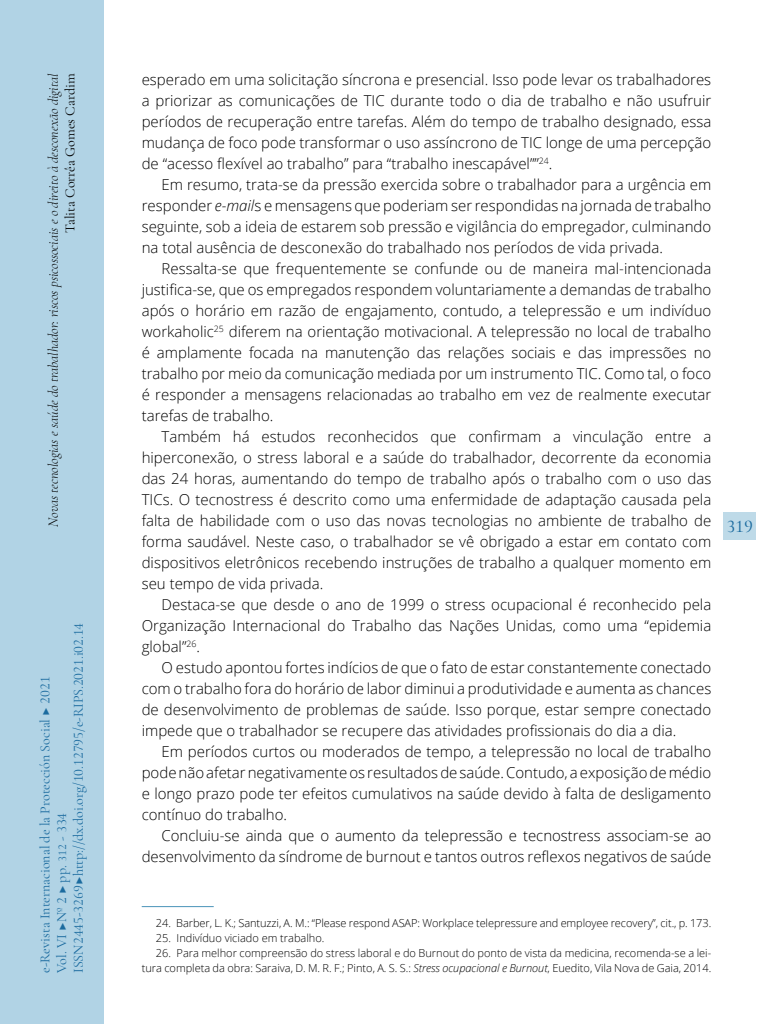
<style>
.page{position:relative;width:768px;height:1024px;background:#fff}
.page>*{position:absolute;margin:0;border:0;box-sizing:border-box;transform-origin:0 0}
.t1{font:500 18px "Cormorant Garamond";color:#1b6b9f}
._00_bsc_brasil{font:300 15px/21px "Open Sans";color:#000;text-align:justify}
.t2{font:14px/16.8px "Cormorant Garamond";color:#1b6b9f}
.t3{font:italic 300 14px "Cormorant Garamond";color:#000}
.t4{font:14px "Cormorant Garamond";color:#000}
.zz_notas{font:300 11px "Open Sans";color:#000}
.s1{font-size:12px}
.s2{font-style:italic}
</style>
<div class="page">
<hr style="left:142px;top:906px;width:72px;height:1px;background:#4b94b9">
<div style="left:0;top:0;width:103px;height:1024px;background:#b1d3e5"></div>
<div style="left:724px;top:512px;width:32px;height:28px;background:#bedae8"></div>
<p class="t3" style="left:45px;top:527px;width:455px;rotate:-90deg">Novas tecnologias e saúde do trabalhador: riscos psicossociais e o direito à desconexão digital</p>
<p class="t4" style="left:62px;top:233px;width:161px;rotate:-90deg">Talita Corrêa Gomes Cardim</p>
<p class="t2" style="left:70px;top:973px;width:352px;rotate:-90deg">ISSN 2445-3269 ▶ http://dx.doi.org/10.12795/e-RIPS.2021.i02.14</p>
<p class="t2" style="left:36px;top:973px;width:298px;rotate:-90deg">e-Revista Internacional de la Protección Social ▶ 2021<br>Vol. VI ▶Nº 2 ▶ pp. <span class="s1">312</span> - 334</p>
<p class="_00_bsc_brasil" style="left:142px;top:69px;width:571px">esperado em uma solicitação síncrona e presencial. Isso pode levar os trabalhadores a priorizar as comunicações de TIC durante todo o dia de trabalho e não usufruir períodos de recuperação entre tarefas. Além do tempo de trabalho designado, essa mudança de foco pode transformar o uso assíncrono de TIC longe de uma percepção de “acesso flexível ao trabalho” para “trabalho inescapável””<sup>24</sup>.</p>
<p class="_00_bsc_brasil" style="left:142px;top:174px;width:571px;text-indent:20px">Em resumo, trata-se da pressão exercida sobre o trabalhador para a urgência em responder <span class="s2">e-mail</span>s e mensagens que poderiam ser respondidas na jornada de trabalho seguinte, sob a ideia de estarem sob pressão e vigilância do empregador, culminando na total ausência de desconexão do trabalhado nos períodos de vida privada.</p>
<p class="_00_bsc_brasil" style="left:142px;top:258px;width:571px;text-indent:20px">Ressalta-se que frequentemente se confunde ou de maneira mal-intencionada justifica-se, que os empregados respondem voluntariamente a demandas de trabalho após o horário em razão de engajamento, contudo, a telepressão e um indivíduo workaholic<sup>25</sup> diferem na orientação motivacional. A telepressão no local de trabalho é amplamente focada na manutenção das relações sociais e das impressões no trabalho por meio da comunicação mediada por um instrumento TIC. Como tal, o foco é responder a mensagens relacionadas ao trabalho em vez de realmente executar tarefas de trabalho.</p>
<p class="_00_bsc_brasil" style="left:142px;top:426px;width:571px;text-indent:20px">Também há estudos reconhecidos que confirmam a vinculação entre a hiperconexão, o stress laboral e a saúde do trabalhador, decorrente da economia das 24 horas, aumentando do tempo de trabalho após o trabalho com o uso das TICs. O tecnostress é descrito como uma enfermidade de adaptação causada pela falta de habilidade com o uso das novas tecnologias no ambiente de trabalho de forma saudável. Neste caso, o trabalhador se vê obrigado a estar em contato com dispositivos eletrônicos recebendo instruções de trabalho a qualquer momento em seu tempo de vida privada.</p>
<p class="_00_bsc_brasil" style="left:142px;top:594px;width:571px;text-indent:20px">Destaca-se que desde o ano de 1999 o stress ocupacional é reconhecido pela Organização Internacional do Trabalho das Nações Unidas, como uma “epidemia global”<sup>26</sup>.</p>
<p class="_00_bsc_brasil" style="left:142px;top:657px;width:571px;text-indent:20px">O estudo apontou fortes indícios de que o fato de estar constantemente conectado com o trabalho fora do horário de labor diminui a produtividade e aumenta as chances de desenvolvimento de problemas de saúde. Isso porque, estar sempre conectado impede que o trabalhador se recupere das atividades profissionais do dia a dia.</p>
<p class="_00_bsc_brasil" style="left:142px;top:741px;width:571px;text-indent:20px">Em períodos curtos ou moderados de tempo, a telepressão no local de trabalho pode não afetar negativamente os resultados de saúde. Contudo, a exposição de médio e longo prazo pode ter efeitos cumulativos na saúde devido à falta de desligamento contínuo do trabalho.</p>
<p class="_00_bsc_brasil" style="left:142px;top:825px;width:571px;text-align:right">Concluiu-se ainda que o aumento da telepressão e tecnostress associam-se ao desenvolvimento da síndrome de burnout e tantos outros reflexos negativos de saúde</p>
<p class="t1" style="left:726px;top:515px;width:28px">319</p>
<p class="zz_notas" style="left:156px;top:916px;width:557px">24. Barber, L. K.; Santuzzi, A. M.: “Please respond ASAP: Workplace telepressure and employee recovery”, cit., p. 173.</p>
<p class="zz_notas" style="left:156px;top:931px;width:170px">25. Indivíduo viciado em trabalho.</p>
<p class="zz_notas" style="left:156px;top:946px;width:557px">26. Para melhor compreensão do stress laboral e do Burnout do ponto de vista da medicina, recomenda-se a lei-</p>
<p class="zz_notas" style="left:142px;top:961px;width:571px">tura completa da obra: Saraiva, D. M. R. F.; Pinto, A. S. S.: <span class="s2">Stress ocupacional e Burnout</span>, Euedito, Vila Nova de Gaia, 2014.</p>
</div>
